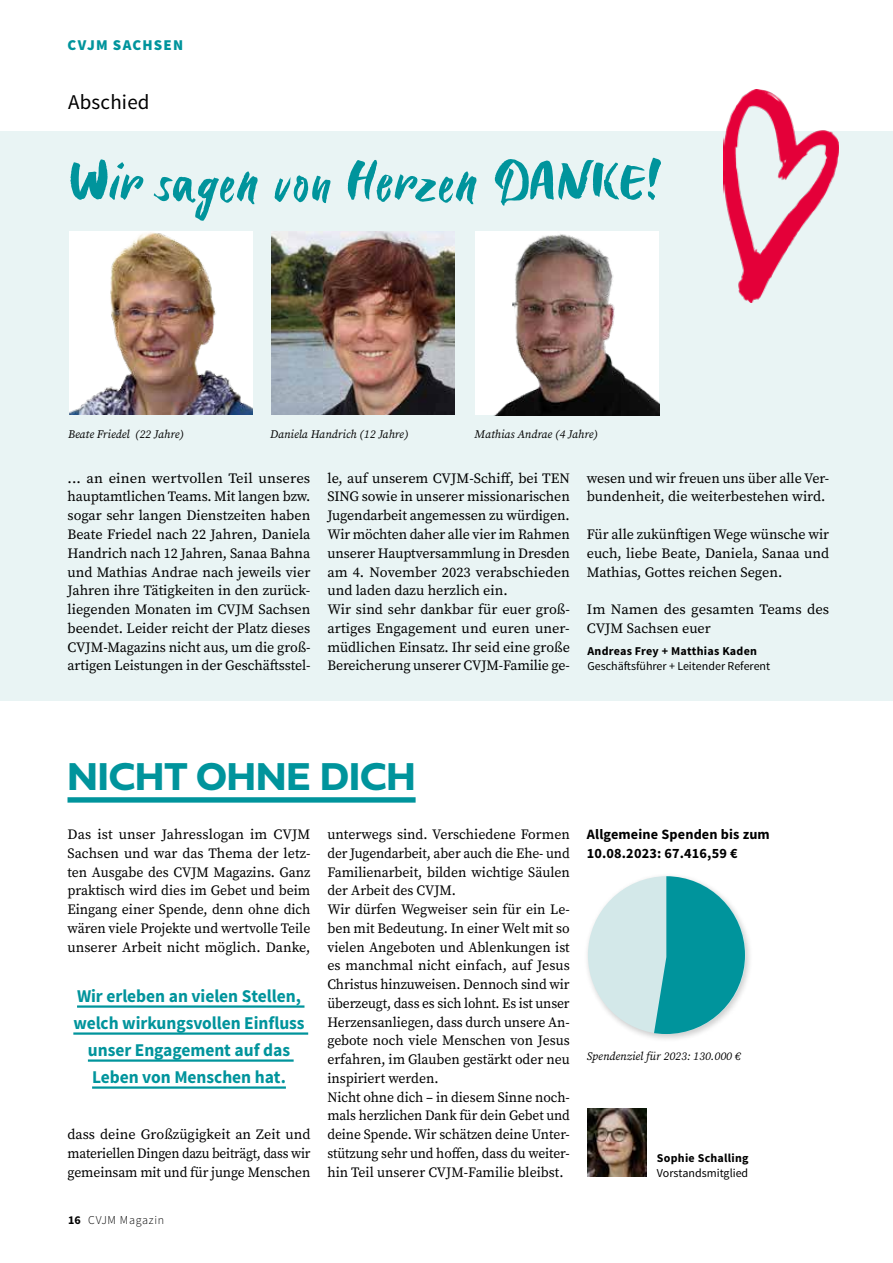
<style>
.page{position:relative;width:893px;height:1263px;background:#fff}
.page>*{position:absolute;margin:0;border:0;box-sizing:border-box;transform-origin:0 0}
.t1{font:61.5px "Six Hands Brush";letter-spacing:.01em;color:#00949c}
.t2{font:40.5px "Fieldwork Geo Bold";color:#00949c}
.t3{font:21px "Source Sans Pro";letter-spacing:.01em;color:#000}
.t4{font:700 18px/27px "Source Sans Pro";letter-spacing:-.005em;color:#00949c;text-align:center}
.t5{font:900 15px "Source Sans Pro";letter-spacing:.08em;color:#00949c}
.t6{font:14.25px/18.8px "Source Serif Pro";letter-spacing:-.005em;color:#000;text-align:justify}
.t7{font:700 14.25px/18.8px "Source Sans Pro";letter-spacing:.01em;color:#000}
.t8{font:12px "Source Sans Pro";color:#000}
.t9{font:700 12px "Source Sans Pro";letter-spacing:.02em;color:#000}
.t10{font:300 12px "Source Sans Pro";letter-spacing:.06em;color:#000}
.t11{font:italic 11.55px "Source Serif Pro";color:#000}
.s1{font-weight:700}
</style>
<div class="page">
<div style="left:0;top:131px;width:893px;height:570px;background:#e9f4f4"></div>
<img style="left:69px;top:231px;width:184px;height:184px">
<div style="left:68px;top:797px;width:348px;height:6px;background:#00949c"></div>
<img style="left:587px;top:1109px;width:59px;height:67px">
<img style="left:271px;top:231px;width:184px;height:184px">
<img style="left:724px;top:89px;width:115px;height:214px">
<img style="left:476px;top:232px;width:183px;height:183px">
<div style="left:584px;top:872px;width:170px;height:170px;background:#000;opacity:.2"></div>
<div style="left:588px;top:876px;width:158px;height:158px;background:#d3e8e9;border-radius:50%"></div>
<svg style="left:653px;top:876px;width:92px;height:158px"></svg>
<hr style="left:77px;top:1005px;width:227px;height:3px;background:#00949c">
<hr style="left:73px;top:1032px;width:235px;height:3px;background:#00949c">
<hr style="left:88px;top:1059px;width:206px;height:3px;background:#00949c">
<hr style="left:92px;top:1086px;width:194px;height:3px;background:#00949c">
<p class="t5" style="left:68px;top:34px;width:117px">CVJM SACHSEN</p>
<h3 class="t3" style="left:68px;top:89px;width:83px">Abschied</h3>
<h1 class="t1" style="left:68px;top:140px;width:593px">Wir sagen von Herzen DANKE!</h1>
<p class="t11" style="left:68px;top:426px;width:117px">Beate Friedel (22 Jahre)</p>
<p class="t11" style="left:270px;top:426px;width:140px">Daniela Handrich (12 Jahre)</p>
<p class="t11" style="left:475px;top:426px;width:125px">Mathias Andrae (4 Jahre)</p>
<p class="t6" style="left:327px;top:469px;width:244px;text-align:left">le, auf unserem CVJM-Schiff, bei TEN SING sowie in unserer missionarischen Jugendarbeit angemessen zu würdigen.<br>Wir möchten daher alle vier im Rahmen unserer Hauptversammlung in Dresden am 4. November 2023 verabschieden und laden dazu herzlich ein.<br>Wir sind sehr dankbar für euer groß&shy;artiges Engagement und euren uner&shy;müdlichen Einsatz. Ihr seid eine große Bereicherung unserer CVJM-Familie ge-</p>
<p class="t6" style="left:587px;top:469px;width:244px">wesen und wir freuen uns über alle Ver&shy;bundenheit, die weiterbestehen wird.</p>
<p class="t6" style="left:587px;top:525px;width:244px">Für alle zukünftigen Wege wünsche wir euch, liebe Beate, Daniela, Sanaa und Mathias, Gottes reichen Segen.</p>
<p class="t6" style="left:587px;top:600px;width:244px">Im Namen des gesamten Teams des<br>CVJM Sachsen euer</p>
<p class="t6" style="left:68px;top:469px;width:244px">... an einen wertvollen Teil unseres hauptamtlichen Teams. Mit langen bzw. sogar sehr langen Dienstzeiten haben Beate Friedel nach 22 Jahren, Daniela Handrich nach 12 Jahren, Sanaa Bahna und Mathias Andrae nach jeweils vier Jahren ihre Tätigkeiten in den zurück&shy;liegenden Monaten im CVJM Sachsen beendet. Leider reicht der Platz dieses CVJM-Magazins nicht aus, um die groß&shy;artigen Leistungen in der Geschäftsstel-</p>
<p class="t9" style="left:587px;top:643px;width:171px">Andreas Frey + Matthias Kaden</p>
<p class="t8" style="left:587px;top:658px;width:184px">Geschäftsführer + Leitender Referent</p>
<h2 class="t2" style="left:68px;top:745px;width:350px">NICHT OHNE DICH</h2>
<p class="t6" style="left:68px;top:825px;width:245px">Das ist unser Jahresslogan im CVJM Sachsen und war das Thema der letz&shy;ten Ausgabe des CVJM Magazins. Ganz praktisch wird dies im Gebet und beim Eingang einer Spende, denn ohne dich wären viele Projekte und wertvolle Teile unserer Arbeit nicht möglich. Danke,</p>
<p class="t4" style="left:73px;top:983px;width:233px">Wir erleben an vielen Stellen, welch wirkungsvollen Einfluss unser Engagement auf das<br>Leben von Menschen hat.</p>
<p class="t6" style="left:68px;top:1125px;width:245px">dass deine Großzügigkeit an Zeit und materiellen Dingen dazu beiträgt, dass wir gemeinsam mit und für junge Menschen</p>
<p class="t10" style="left:68px;top:1213px;width:98px"><span class="s1">16</span> CVJM Magazin</p>
<p class="t6" style="left:327px;top:825px;width:244px;text-align:left">unterwegs sind. Verschiedene Formen der Jugendarbeit, aber auch die Ehe- und Familienarbeit, bilden wichtige Säulen der Arbeit des CVJM.<br>Wir dürfen Wegweiser sein für ein Le&shy;ben mit Bedeutung. In einer Welt mit so vielen Angeboten und Ablenkungen ist es manchmal nicht einfach, auf Jesus Christus hinzuweisen. Dennoch sind wir überzeugt, dass es sich lohnt. Es ist unser Herzensanliegen, dass durch unsere An&shy;gebote noch viele Menschen von Jesus erfahren, im Glauben gestärkt oder neu inspiriert werden.<br>Nicht ohne dich – in diesem Sinne noch&shy;mals herzlichen Dank für dein Gebet und deine Spende. Wir schätzen deine Unter&shy;stützung sehr und hoffen, dass du weiter&shy;hin Teil unserer CVJM-Familie bleibst.</p>
<p class="t7" style="left:587px;top:825px;width:185px">Allgemeine Spenden bis zum<br>10.08.2023: 67.416,59 €</p>
<p class="t11" style="left:587px;top:1048px;width:155px">Spendenziel für 2023: 130.000 €</p>
<p class="t9" style="left:657px;top:1150px;width:93px">Sophie Schalling</p>
<p class="t8" style="left:657px;top:1165px;width:93px">Vorstandsmitglied</p>
</div>
